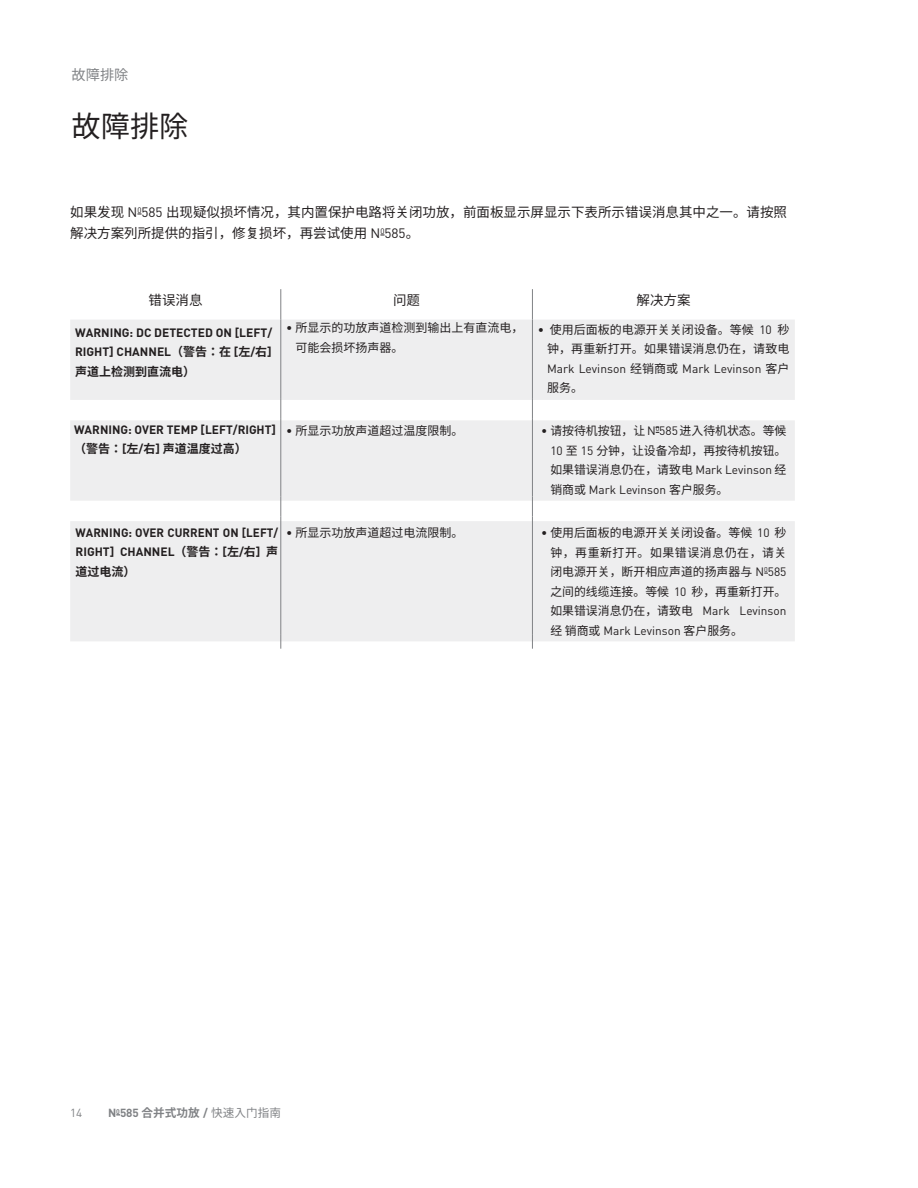
<style>
.page{position:relative;width:918px;height:1188px;background:#fff}
.page>*{position:absolute;margin:0;border:0;box-sizing:border-box;transform-origin:0 0}
.ParaStyle16-Leading{font:29.25px "Noto Sans CJ Kjp";color:#231f20}
.ParaStyle16-Leading-2{font:14.25px "Noto Sans CJ Kjp";color:#808285}
.ParaStyle09-Leading{font:13.5px/21px "Noto Sans CJ Kjp";color:#231f20}
.ParaStyle02-Leading{font:13.5px "Noto Sans CJ Kjp";color:#231f20}
.ParaStyle25-Leading{font:12px/19.5px "Noto Sans CJ Kjp";color:#231f20;text-align:justify}
.ParaStyle24-Leading{font:700 12px/19.5px "DINOT";color:#231f20}
.ParaStyle25-Leading-2{font:700 12px/19.5px "DINOT";color:#231f20;text-align:justify}
.ParaStyle02-Leading-2{font:12px "Noto Sans CJ Kjp";color:#231f20}
.ParaStyle24-Leading-2{font:12px/19.5px "Noto Sans CJ Kjp";color:#231f20}
.ParaStyle23-Leading{font:700 12px "DINOT";color:#231f20}
.ParaStyle24-Leading-3{font:700 12px "Noto Sans CJ Kjp";color:#231f20}
.ParaStyle02-Leading-3{font:11.7px "Noto Sans CJ Kjp";color:#808285}
.ParaStyle02-Leading-4{font:11.7px "DINOT";color:#808285}
.s1{font-family:"DINOT"}
.s2{font-family:"Noto Sans CJ Kjp"}
.s3{font-family:"DINOT";font-weight:700}
.s4{font-weight:700}
</style>
<div class="page">
<svg style="left:70px;top:320px;width:725px;height:321px;background:#f0f0f0"></svg>
<svg style="left:281px;top:289px;width:1px;height:31px"></svg>
<svg style="left:532px;top:289px;width:1px;height:31px"></svg>
<hr style="left:281px;top:320px;width:1px;height:78px;background:#808285">
<hr style="left:532px;top:320px;width:1px;height:78px;background:#808285">
<svg style="left:281px;top:398px;width:1px;height:20px"></svg>
<svg style="left:532px;top:398px;width:1px;height:20px"></svg>
<hr style="left:281px;top:418px;width:1px;height:79px;background:#808285">
<hr style="left:532px;top:418px;width:1px;height:79px;background:#808285">
<svg style="left:281px;top:497px;width:1px;height:20px"></svg>
<svg style="left:532px;top:497px;width:1px;height:20px"></svg>
<hr style="left:281px;top:517px;width:1px;height:117px;background:#808285">
<hr style="left:532px;top:517px;width:1px;height:117px;background:#808285">
<svg style="left:281px;top:634px;width:1px;height:15px"></svg>
<svg style="left:532px;top:634px;width:1px;height:15px"></svg>
<svg style="left:656px;top:427px;width:3px;height:6px"></svg>
<p class="ParaStyle16-Leading-2" style="left:72px;top:67px;width:58px">故障排除</p>
<p class="ParaStyle16-Leading" style="left:72px;top:110px;width:118px">故障排除</p>
<p class="ParaStyle09-Leading" style="left:70px;top:202px;width:718px">如果发现 <span class="s1">N</span><sup>0</sup><span class="s1">585</span> 出现疑似损坏情况，其内置保护电路将关闭功放，前面板显示屏显示下表所示错误消息其中之一。请按照解决方案列所提供的指引，修复损坏，再尝试使用 <span class="s1">N</span><sup>0</sup><span class="s1">585</span>。</p>
<p class="ParaStyle02-Leading" style="left:149px;top:293px;width:56px">错误消息</p>
<p class="ParaStyle02-Leading" style="left:393px;top:293px;width:28px">问题</p>
<p class="ParaStyle02-Leading" style="left:637px;top:293px;width:55px">解决方案</p>
<p class="ParaStyle23-Leading" style="left:75px;top:324px;width:199px">WARNING: DC DETECTED ON [LEFT/</p>
<p class="ParaStyle24-Leading" style="left:75px;top:342px;width:198px">RIGHT] CHANNEL<span class="s2">（警告：在</span> [<span class="s2">左</span>/<span class="s2">右</span>]</p>
<p class="ParaStyle24-Leading-3" style="left:75px;top:365px;width:121px">声道上检测到直流电）</p>
<p class="ParaStyle24-Leading-2" style="left:295px;top:319px;width:230px;text-indent:-9px"><span class="s1">•</span> 所显示的功放声道检测到输出上有直流电，可能会损坏扬声器。</p>
<p class="ParaStyle25-Leading" style="left:547px;top:320px;width:244px;text-indent:-9px"><span class="s1">•</span> 使用后面板的电源开关关闭设备。等候 <span class="s1">10</span> 秒钟，再重新打开。如果错误消息仍在，请致电<span class="s1">Mark Levinson</span> 经销商或 <span class="s1">Mark Levinson</span> 客户服务。</p>
<p class="ParaStyle24-Leading" style="left:74px;top:419px;width:203px">WARNING: OVER TEMP [LEFT/RIGHT]<span class="s2">（警告：</span>[<span class="s2">左</span>/<span class="s2">右</span>] <span class="s2">声道温度过高）</span></p>
<p class="ParaStyle02-Leading-2" style="left:286px;top:424px;width:179px"><span class="s1">•</span> 所显示功放声道超过温度限制。</p>
<p class="ParaStyle25-Leading" style="left:550px;top:422px;width:238px;text-indent:-9px"><span class="s1">•</span> 请按待机按钮，让 <span class="s1">N</span><sup>0</sup><span class="s1">585</span> 进入待机状态。等候<span class="s1">10</span> 至 <span class="s1">15</span> 分钟，让设备冷却，再按待机按钮。如果错误消息仍在，请致电 <span class="s1">Mark Levinson</span> 经销商或 <span class="s1">Mark Levinson</span> 客户服务。</p>
<p class="ParaStyle25-Leading-2" style="left:76px;top:522px;width:204px">WARNING: OVER CURRENT ON [LEFT/ RIGHT] CHANNEL<span class="s2">（警告：</span>[<span class="s2">左</span>/<span class="s2">右</span>] <span class="s2">声道过电流）</span></p>
<p class="ParaStyle02-Leading-2" style="left:286px;top:526px;width:179px"><span class="s1">•</span> 所显示功放声道超过电流限制。</p>
<p class="ParaStyle25-Leading" style="left:550px;top:523px;width:238px;text-indent:-9px"><span class="s1">•</span> 使用后面板的电源开关关闭设备。等候 <span class="s1">10</span> 秒钟，再重新打开。如果错误消息仍在，请关闭电源开关，断开相应声道的扬声器与 <span class="s1">N</span><sup>0</sup><span class="s1">585</span>之间的线缆连接。等候 <span class="s1">10</span> 秒，再重新打开。如果错误消息仍在，请致电 <span class="s1">Mark Levinson</span>经 销商或 <span class="s1">Mark Levinson</span> 客户服务。</p>
<p class="ParaStyle02-Leading-4" style="left:70px;top:1105px;width:14px">14</p>
<p class="ParaStyle02-Leading-3" style="left:108px;top:1106px;width:174px"><span class="s3">N</span><sup>0</sup><span class="s3">585</span> <span class="s4">合并式功放</span> <span class="s3">/</span> 快速入门指南</p>
</div>
